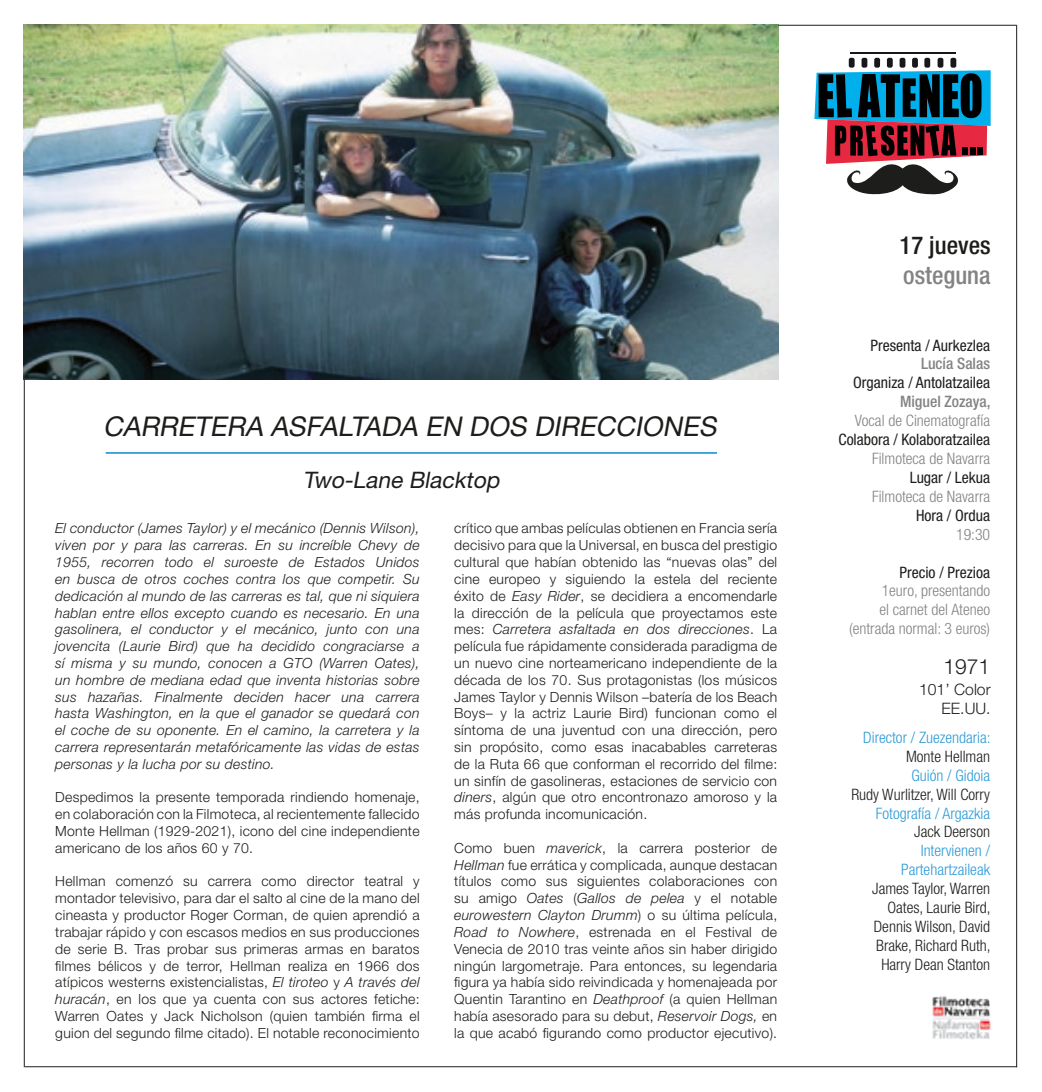
<style>
.page{position:relative;width:1042px;height:1092px;background:#fff}
.page>*{position:absolute;margin:0;border:0;box-sizing:border-box;transform-origin:0 0}
.t1{font:italic 27.12px "Helvetica Neue LT Std";color:#1d1d1b}
.t2{font:500 condensed 24.68px "Helvetica Neue LT Std";color:#1d1d1b}
.t3{font:500 condensed 24.68px "Helvetica Neue LT Std";color:#838385}
.t4{font:italic 22.75px "Helvetica Neue LT Std";color:#1d1d1b}
.t5{font:300 21px "Helvetica Neue LT Std";color:#1d1d1b}
.t6{font:300 condensed 15.75px/18.9px "Helvetica Neue LT Std";color:#1d1d1b;text-align:right}
.t7{font:300 condensed 15.75px/18.9px "Helvetica Neue LT Std";color:#838385;text-align:right}
.t8{font:condensed 15.75px "Helvetica Neue LT Std";color:#1d1d1b}
.t9{font:300 condensed 15.75px/18.9px "Helvetica Neue LT Std";color:#2e9bd7;text-align:right}
.t10{font:500 condensed 15.75px "Helvetica Neue LT Std";color:#838385}
.t11{font:300 15.75px/18.9px "Helvetica Neue LT Std";color:#1d1d1b;text-align:right}
.t12{font:300 14px/16.8px "Helvetica Neue LT Std";letter-spacing:.02em;color:#1d1d1b;text-align:justify}
.t13{font:italic 300 14px/16.8px "Helvetica Neue LT Std";letter-spacing:.02em;color:#1d1d1b;text-align:justify}
.s1{font-style:italic}
</style>
<div class="page">
<hr style="left:1016px;top:25px;width:1px;height:1042px;background:#1d1d1b">
<img style="left:24px;top:25px;width:754px;height:354px">
<hr style="left:106px;top:452px;width:611px;height:2px;background:#2e9bd7">
<hr style="left:778px;top:25px;width:238px;height:1px;background:#1d1d1b">
<hr style="left:25px;top:1066px;width:992px;height:1px;background:#1d1d1b">
<hr style="left:24px;top:379px;width:1px;height:688px;background:#1d1d1b">
<div style="left:849px;top:58px;width:5px;height:10px;background:#18181c;border-radius:2px"></div>
<div style="left:861px;top:58px;width:6px;height:10px;background:#18181c;border-radius:2px"></div>
<div style="left:874px;top:58px;width:6px;height:10px;background:#18181c;border-radius:2px"></div>
<div style="left:887px;top:58px;width:6px;height:10px;background:#18181c;border-radius:2px"></div>
<div style="left:899px;top:58px;width:6px;height:10px;background:#18181c;border-radius:2px"></div>
<div style="left:912px;top:58px;width:6px;height:10px;background:#18181c;border-radius:2px"></div>
<div style="left:924px;top:58px;width:6px;height:10px;background:#18181c;border-radius:2px"></div>
<div style="left:937px;top:58px;width:6px;height:10px;background:#18181c;border-radius:2px"></div>
<div style="left:950px;top:58px;width:6px;height:10px;background:#18181c;border-radius:2px"></div>
<hr style="left:850px;top:52px;width:105px;height:1px;background:#18181c">
<svg style="left:814px;top:70px;width:176px;height:125px"></svg>
<img style="left:932px;top:996px;width:58px;height:44px">
<h1 class="t1" style="left:103px;top:409px;width:620px">CARRETERA ASFALTADA EN DOS DIRECCIONES</h1>
<h3 class="t4" style="left:303px;top:466px;width:203px">Two-Lane Blacktop</h3>
<p class="t13" style="left:55px;top:520px;width:366px">El conductor (James Taylor) y el mecánico (Dennis Wilson), viven por y para las carreras. En su increíble Chevy de 1955, recorren todo el suroeste de Estados Unidos en busca de otros coches contra los que competir. Su dedicación al mundo de las carreras es tal, que ni siquiera hablan entre ellos excepto cuando es necesario. En una gasolinera, el conductor y el mecánico, junto con una jovencita (Laurie Bird) que ha decidido congraciarse a sí misma y su mundo, conocen a GTO (Warren Oates), un hombre de mediana edad que inventa historias sobre sus hazañas. Finalmente deciden hacer una carrera hasta Washington, en la que el ganador se quedará con el coche de su oponente. En el camino, la carretera y la carrera representarán metafóricamente las vidas de estas personas y la lucha por su destino.</p>
<p class="t12" style="left:55px;top:788px;width:366px">Despedimos la presente temporada rindiendo homenaje, en colaboración con la Filmoteca, al recientemente fallecido Monte Hellman (1929-2021), icono del cine independiente americano de los años 60 y 70.</p>
<p class="t12" style="left:55px;top:872px;width:366px">Hellman comenzó su carrera como director teatral y montador televisivo, para dar el salto al cine de la mano del cineasta y productor Roger Corman, de quien aprendió a trabajar rápido y con escasos medios en sus producciones de serie B. Tras probar sus primeras armas en baratos filmes bélicos y de terror, Hellman realiza en 1966 dos atípicos westerns existencialistas, <span class="s1">El tiroteo</span> y <span class="s1">A través del huracán</span>, en los que ya cuenta con sus actores fetiche:<br>Warren Oates y Jack Nicholson (quien también firma el guion del segundo filme citado). El notable reconocimiento</p>
<p class="t12" style="left:454px;top:519px;width:324px">crítico que ambas películas obtienen en Francia sería decisivo para que la Universal, en busca del prestigio cultural que habían obtenido las “nuevas olas” del cine europeo y siguiendo la estela del reciente éxito de <span class="s1">Easy Rider</span>, se decidiera a encomendarle la dirección de la película que proyectamos este mes: <span class="s1">Carretera asfaltada en dos direcciones</span>. La película fue rápidamente considerada paradigma de un nuevo cine norteamericano independiente de la década de los 70. Sus protagonistas (los músicos James Taylor y Dennis Wilson –batería de los Beach Boys– y la actriz Laurie Bird) funcionan como el síntoma de una juventud con una dirección, pero sin propósito, como esas inacabables carreteras de la Ruta 66 que conforman el recorrido del filme: un sinfín de gasolineras, estaciones de servicio con <span class="s1">diners</span>, algún que otro encontronazo amoroso y la más profunda incomunicación.</p>
<p class="t12" style="left:454px;top:839px;width:324px">Como buen <span class="s1">maverick</span>, la carrera posterior de <span class="s1">Hellman</span> fue errática y complicada, aunque destacan títulos como sus siguientes colaboraciones con su amigo <span class="s1">Oates</span> (<span class="s1">Gallos de pelea</span> y el notable <span class="s1">eurowestern Clayton Drumm</span>) o su última película, <span class="s1">Road to Nowhere</span>, estrenada en el Festival de Venecia de 2010 tras veinte años sin haber dirigido ningún largometraje. Para entonces, su legendaria figura ya había sido reivindicada y homenajeada por Quentin Tarantino en <span class="s1">Deathproof</span> (a quien Hellman había asesorado para su debut, <span class="s1">Reservoir Dogs,</span> en la que acabó figurando como productor ejecutivo).</p>
<h2 class="t2" style="left:899px;top:231px;width:92px">17 jueves</h2>
<h2 class="t3" style="left:903px;top:260px;width:89px">osteguna</h2>
<p class="t8" style="left:870px;top:336px;width:121px">Presenta / Aurkezlea</p>
<p class="t10" style="left:921px;top:354px;width:71px">Lucía Salas</p>
<p class="t8" style="left:853px;top:373px;width:138px">Organiza / Antolatzailea</p>
<p class="t10" style="left:900px;top:392px;width:92px">Miguel Zozaya,</p>
<p class="t7" style="left:855px;top:411px;width:137px">Vocal de Cinematografía</p>
<p class="t8" style="left:838px;top:430px;width:153px">Colabora / Kolaboratzailea</p>
<p class="t7" style="left:872px;top:449px;width:120px">Filmoteca de Navarra</p>
<p class="t8" style="left:909px;top:468px;width:82px">Lugar / Lekua</p>
<p class="t7" style="left:872px;top:486px;width:120px">Filmoteca de Navarra</p>
<p class="t8" style="left:916px;top:506px;width:76px">Hora / Ordua</p>
<p class="t7" style="left:956px;top:524px;width:36px">19:30</p>
<p class="t8" style="left:899px;top:562px;width:92px">Precio / Prezioa</p>
<p class="t7" style="left:849px;top:581px;width:142px">1euro, presentando<br>el carnet del Ateneo (entrada normal: 3 euros)</p>
<h3 class="t5" style="left:943px;top:654px;width:48px">1971</h3>
<p class="t11" style="left:919px;top:680px;width:73px">101’ Color<br>EE.UU.</p>
<p class="t9" style="left:863px;top:727px;width:129px">Director / Zuezendaria:</p>
<p class="t6" style="left:906px;top:746px;width:85px">Monte Hellman</p>
<p class="t9" style="left:911px;top:765px;width:80px">Guión / Gidoia</p>
<p class="t6" style="left:851px;top:784px;width:140px">Rudy Wurlitzer, Will Corry</p>
<p class="t9" style="left:876px;top:803px;width:116px">Fotografía / Argazkia</p>
<p class="t6" style="left:914px;top:822px;width:77px">Jack Deerson</p>
<p class="t9" style="left:901px;top:841px;width:90px">Intervienen /<br>Partehartzaileak</p>
<p class="t6" style="left:872px;top:879px;width:120px">James Taylor, Warren<br>Oates, Laurie Bird,<br>Dennis Wilson, David<br>Brake, Richard Ruth,<br>Harry Dean Stanton</p>
</div>
